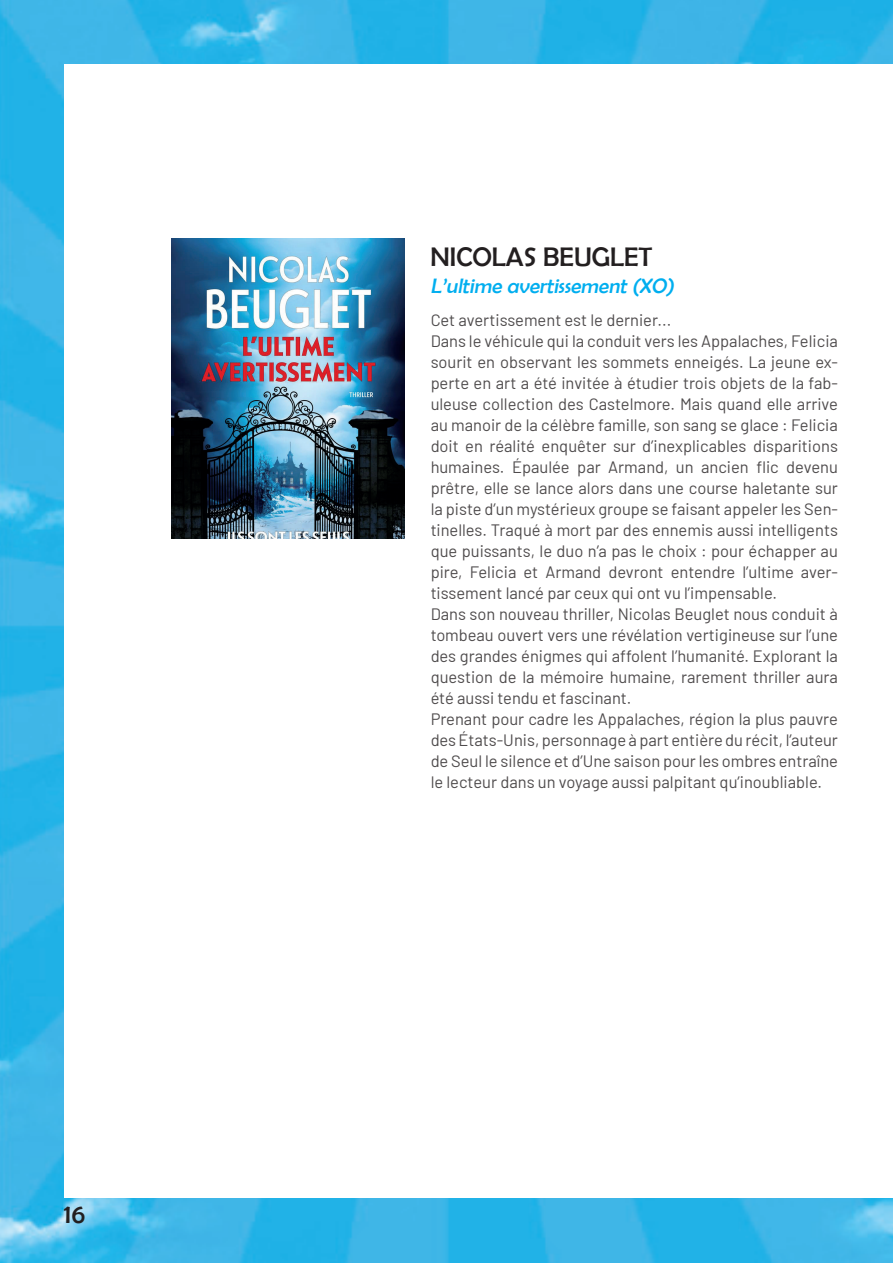
<style>
.page{position:relative;width:893px;height:1263px;background:#fff}
.page>*{position:absolute;margin:0;border:0;box-sizing:border-box;transform-origin:0 0}
.t1{font:27px "Berlin Sans FB";color:#231f20}
.t2{font:italic 21px "Berlin Sans FB";color:#00aeef}
.t3{font:16.5px/21px "Barlow";color:#231f20}
</style>
<div class="page">
<img style="left:0;top:0;width:892px;height:1263px">
<hr style="left:892px;top:0;width:1px;height:1263px;background:#050f32">
<div style="left:65px;top:65px;width:828px;height:1133px;background:#fff"></div>
<img style="left:171px;top:239px;width:233px;height:299px">
<h1 class="t1" style="left:64px;top:1198px;width:23px">16</h1>
<h1 class="t1" style="left:431px;top:242px;width:223px">NICOLAS BEUGLET</h1>
<p class="t2" style="left:431px;top:274px;width:245px">L’ultime avertissement(XO)</p>
<p class="t3" style="left:431px;top:308px;width:409px">Cet avertissement est le dernier...<br>Dans le véhicule qui la conduit vers les Appalaches, Felicia sourit en observant les sommets enneigés. La jeune ex&shy;perte en art a été invitée à étudier trois objets de la fab&shy;uleuse collection des Castelmore. Mais quand elle arrive au manoir de la célèbre famille, son sang se glace : Felicia doit en réalité enquêter sur d’inexplicables disparitions humaines. Épaulée par Armand, un ancien flic devenu prêtre, elle se lance alors dans une course haletante sur la piste d’un mystérieux groupe se faisant appeler les Sen&shy;tinelles. Traqué à mort par des ennemis aussi intelligents que puissants, le duo n’a pas le choix : pour échapper au pire, Felicia et Armand devront entendre l’ultime aver&shy;tissement lancé par ceux qui ont vu l’impensable.<br>Dans son nouveau thriller, Nicolas Beuglet nous conduit à tombeau ouvert vers une révélation vertigineuse sur l’une des grandes énigmes qui affolent l’humanité. Explorant la question de la mémoire humaine, rarement thriller aura été aussi tendu et fascinant.<br>Prenant pour cadre les Appalaches, région la plus pauvre des États-Unis, personnage à part entière du récit, l’auteur de Seul le silence et d’Une saison pour les ombres entraîne le lecteur dans un voyage aussi palpitant qu’inoubliable.</p>
</div>
